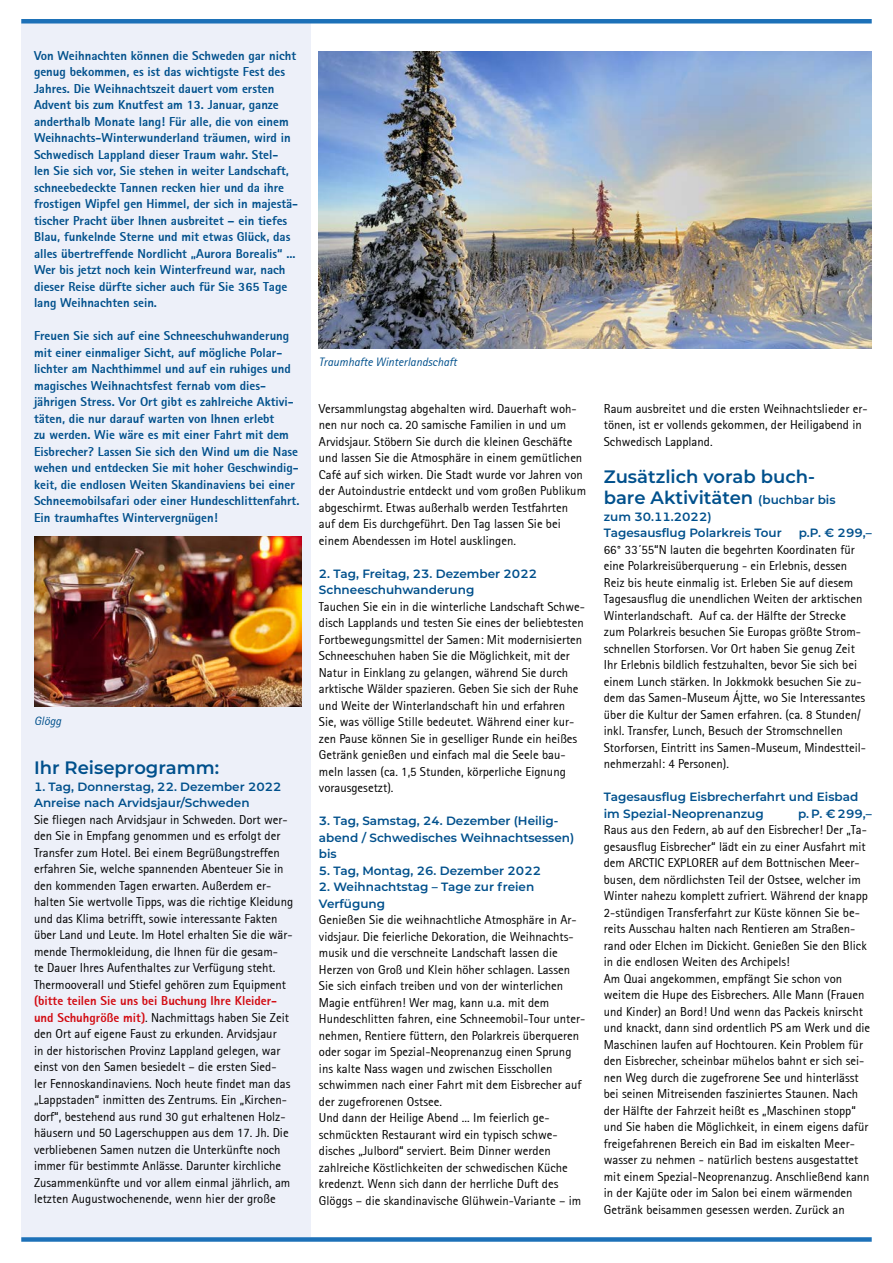
<style>
.page{position:relative;width:893px;height:1263px;background:#fff}
.page>*{position:absolute;margin:0;border:0;box-sizing:border-box;transform-origin:0 0}
.t1{font:600 18px/21px "Montserrat";color:#00508c}
.t2{font:12.75px/16.5px "Rotis Sans Serif";color:#000}
.t3{font:800 12.75px/16.5px "Rotis Sans Serif";color:#00508c}
.t4{font:600 12px/16.5px "Montserrat";color:#00508c}
.t5{font:italic 12px "Rotis Sans Serif";color:#00508c}
.s1{font-weight:800;color:#d20a11}
.s2{font-size:12px}
</style>
<div class="page">
<div style="left:21px;top:24px;width:289px;height:1213px;background:#edf0f9"></div>
<div style="left:21px;top:19px;width:851px;height:5px;background:#1d71b8"></div>
<div style="left:21px;top:1237px;width:851px;height:5px;background:#1d71b8"></div>
<img style="left:319px;top:51px;width:553px;height:298px">
<img style="left:34px;top:537px;width:268px;height:170px">
<p class="t3" style="left:34px;top:47px;width:266px">Von Weihnachten können die Schweden gar nicht genug bekommen, es ist das wichtigste Fest des Jahres. Die Weihnachtszeit dauert vom ersten Advent bis zum Knutfest am 13. Januar, ganze anderthalb Monate lang! Für alle, die von einem Weihnachts-Winterwunderland träumen, wird in Schwedisch Lappland dieser Traum wahr. Stel-<br>len Sie sich vor, Sie stehen in weiter Landschaft, schneebedeckte Tannen recken hier und da ihre frostigen Wipfel gen Himmel, der sich in majestä&shy;tischer Pracht über Ihnen ausbreitet – ein tiefes Blau, funkelnde Sterne und mit etwas Glück, das alles übertreffende Nordlicht „Aurora Borealis“ ...<br>Wer bis jetzt noch kein Winterfreund war, nach dieser Reise dürfte sicher auch für Sie 365 Tage lang Weihnachten sein.</p>
<p class="t3" style="left:34px;top:328px;width:267px">Freuen Sie sich auf eine Schneeschuhwanderung mit einer einmaliger Sicht, auf mögliche Polar&shy;lichter am Nachthimmel und auf ein ruhiges und magisches Weihnachtsfest fernab vom dies&shy;jährigen Stress. Vor Ort gibt es zahlreiche Aktivi&shy;täten, die nur darauf warten von Ihnen erlebt<br>zu werden. Wie wäre es mit einer Fahrt mit dem Eisbrecher? Lassen Sie sich den Wind um die Nase wehen und entdecken Sie mit hoher Geschwindig&shy;keit, die endlosen Weiten Skandinaviens bei einer Schneemobilsafari oder einer Hundeschlittenfahrt.<br>Ein traumhaftes Wintervergnügen!</p>
<p class="t5" style="left:34px;top:714px;width:29px">Glögg</p>
<h1 class="t1" style="left:34px;top:756px;width:187px">Ihr Reiseprogramm:</h1>
<p class="t4" style="left:34px;top:777px;width:249px">1. Tag, Donnerstag, 22. Dezember 2022<br>Anreise nach Arvidsjaur/Schweden</p>
<p class="t2" style="left:34px;top:811px;width:261px">Sie fliegen nach Arvidsjaur in Schweden. Dort wer&shy;den Sie in Empfang genommen und es erfolgt der Transfer zum Hotel. Bei einem Begrüßungstreffen erfahren Sie, welche spannenden Abenteuer Sie in den kommenden Tagen erwarten. Außerdem er&shy;halten Sie wertvolle Tipps, was die richtige Kleidung und das Klima betrifft, sowie interessante Fakten über Land und Leute. Im Hotel erhalten Sie die wär&shy;mende Thermokleidung, die Ihnen für die gesam-<br>te Dauer Ihres Aufenthaltes zur Verfügung steht.<br>Thermooverall und Stiefel gehören zum Equipment</p>
<p class="t2" style="left:34px;top:992px;width:258px"><span class="s1">(bitte teilen Sie uns bei Buchung Ihre Kleider&shy;und Schuhgröße mit)</span>. Nachmittags haben Sie Zeit den Ort auf eigene Faust zu erkunden. Arvidsjaur<br>in der historischen Provinz Lappland gelegen, war einst von den Samen besiedelt – die ersten Sied&shy;ler Fennoskandinaviens. Noch heute findet man das „Lappstaden“ inmitten des Zentrums. Ein „Kirchen&shy;dorf“, bestehend aus rund 30 gut erhaltenen Holz&shy;häusern und 50 Lagerschuppen aus dem 17. Jh. Die verbliebenen Samen nutzen die Unterkünfte noch immer für bestimmte Anlässe. Darunter kirchliche Zusammenkünfte und vor allem einmal jährlich, am letzten Augustwochenende, wenn hier der große</p>
<p class="t5" style="left:319px;top:354px;width:139px">Traumhafte Winterlandschaft</p>
<p class="t2" style="left:319px;top:400px;width:269px">Versammlungstag abgehalten wird. Dauerhaft woh&shy;nen nur noch ca. 20 samische Familien in und um Arvidsjaur. Stöbern Sie durch die kleinen Geschäfte und lassen Sie die Atmosphäre in einem gemütlichen Café auf sich wirken. Die Stadt wurde vor Jahren von der Autoindustrie entdeckt und vom großen Publikum abgeschirmt. Etwas außerhalb werden Testfahrten auf dem Eis durchgeführt. Den Tag lassen Sie bei einem Abendessen im Hotel ausklingen.</p>
<p class="t4" style="left:319px;top:565px;width:220px">2. Tag, Freitag, 23. Dezember 2022<br>Schneeschuhwanderung</p>
<p class="t2" style="left:319px;top:598px;width:267px">Tauchen Sie ein in die winterliche Landschaft Schwe&shy;disch Lapplands und testen Sie eines der beliebtesten Fortbewegungsmittel der Samen: Mit modernisierten Schneeschuhen haben Sie die Möglichkeit, mit der Natur in Einklang zu gelangen, während Sie durch arktische Wälder spazieren. Geben Sie sich der Ruhe und Weite der Winterlandschaft hin und erfahren Sie, was völlige Stille bedeutet. Während einer kur&shy;zen Pause können Sie in geselliger Runde ein heißes Getränk genießen und einfach mal die Seele bau&shy;meln lassen (ca. 1,5 Stunden, körperliche Eignung vorausgesetzt).</p>
<p class="t4" style="left:319px;top:812px;width:257px">3. Tag, Samstag, 24. Dezember (Heilig&shy;abend / Schwedisches Weihnachtsessen) bis</p>
<p class="t4" style="left:319px;top:862px;width:224px">5. Tag, Montag, 26. Dezember 2022</p>
<p class="t4" style="left:319px;top:878px;width:217px">2. Weihnachtstag – Tage zur freien<br>Verfügung</p>
<p class="t2" style="left:319px;top:912px;width:268px">Genießen Sie die weihnachtliche Atmosphäre in Ar&shy;vidsjaur. Die feierliche Dekoration, die Weihnachts&shy;musik und die verschneite Landschaft lassen die Herzen von Groß und Klein höher schlagen. Lassen Sie sich einfach treiben und von der winterlichen Magie entführen! Wer mag, kann u.a. mit dem Hundeschlitten fahren, eine Schneemobil-Tour unter&shy;nehmen, Rentiere füttern, den Polarkreis überqueren oder sogar im Spezial-Neoprenanzug einen Sprung ins kalte Nass wagen und zwischen Eisschollen schwimmen nach einer Fahrt mit dem Eisbrecher auf der zugefrorenen Ostsee.<br>Und dann der Heilige Abend ... Im feierlich ge&shy;schmückten Restaurant wird ein typisch schwe&shy;disches „Julbord“ serviert. Beim Dinner werden zahlreiche Köstlichkeiten der schwedischen Küche kredenzt. Wenn sich dann der herrliche Duft des Glöggs – die skandinavische Glühwein-Variante – im</p>
<p class="t2" style="left:604px;top:400px;width:265px">Raum ausbreitet und die ersten Weihnachtslieder er&shy;tönen, ist er vollends gekommen, der Heiligabend in<br>Schwedisch Lappland.</p>
<h1 class="t1" style="left:604px;top:466px;width:233px">Zusätzlich vorab buch&shy;bare Aktivitäten <span class="s2">(buchbar bis</span></h1>
<p class="t4" style="left:604px;top:508px;width:180px">zum 30.11.2022)<br>Tagesausflug Polarkreis Tour</p>
<p class="t4" style="left:799px;top:524px;width:74px">p.P. € 299,–</p>
<p class="t2" style="left:604px;top:541px;width:264px">66° 33´55“N lauten die begehrten Koordinaten für eine Polarkreisüberquerung - ein Erlebnis, dessen Reiz bis heute einmalig ist. Erleben Sie auf diesem Tagesausflug die unendlichen Weiten der arktischen Winterlandschaft. Auf ca. der Hälfte der Strecke zum Polarkreis besuchen Sie Europas größte Strom&shy;schnellen Storforsen. Vor Ort haben Sie genug Zeit Ihr Erlebnis bildlich festzuhalten, bevor Sie sich bei einem Lunch stärken. In Jokkmokk besuchen Sie zu&shy;dem das Samen-Museum Ájtte, wo Sie Interessantes über die Kultur der Samen erfahren. (ca. 8 Stunden/ inkl. Transfer, Lunch, Besuch der Stromschnellen Storforsen, Eintritt ins Samen-Museum, Mindestteil&shy;nehmerzahl: 4 Personen).</p>
<p class="t4" style="left:604px;top:788px;width:256px">Tagesausflug Eisbrecherfahrt und Eisbad im Spezial-Neoprenanzug</p>
<p class="t4" style="left:798px;top:805px;width:75px">p. P. € 299,–</p>
<p class="t2" style="left:604px;top:822px;width:268px">Raus aus den Federn, ab auf den Eisbrecher! Der „Ta&shy;gesausflug Eisbrecher“ lädt ein zu einer Ausfahrt mit dem ARCTIC EXPLORER auf dem Bottnischen Meer&shy;busen, dem nördlichsten Teil der Ostsee, welcher im Winter nahezu komplett zufriert. Während der knapp 2-stündigen Transferfahrt zur Küste können Sie be&shy;reits Ausschau halten nach Rentieren am Straßen&shy;rand oder Elchen im Dickicht. Genießen Sie den Blick in die endlosen Weiten des Archipels!<br>Am Quai angekommen, empfängt Sie schon von weitem die Hupe des Eisbrechers. Alle Mann (Frauen und Kinder) an Bord! Und wenn das Packeis knirscht und knackt, dann sind ordentlich PS am Werk und die Maschinen laufen auf Hochtouren. Kein Problem für den Eisbrecher, scheinbar mühelos bahnt er sich sei&shy;nen Weg durch die zugefrorene See und hinterlässt bei seinen Mitreisenden fasziniertes Staunen. Nach der Hälfte der Fahrzeit heißt es „Maschinen stopp“ und Sie haben die Möglichkeit, in einem eigens dafür freigefahrenen Bereich ein Bad im eiskalten Meer&shy;wasser zu nehmen - natürlich bestens ausgestattet mit einem Spezial-Neoprenanzug. Anschließend kann in der Kajüte oder im Salon bei einem wärmenden Getränk beisammen gesessen werden. Zurück an</p>
</div>
